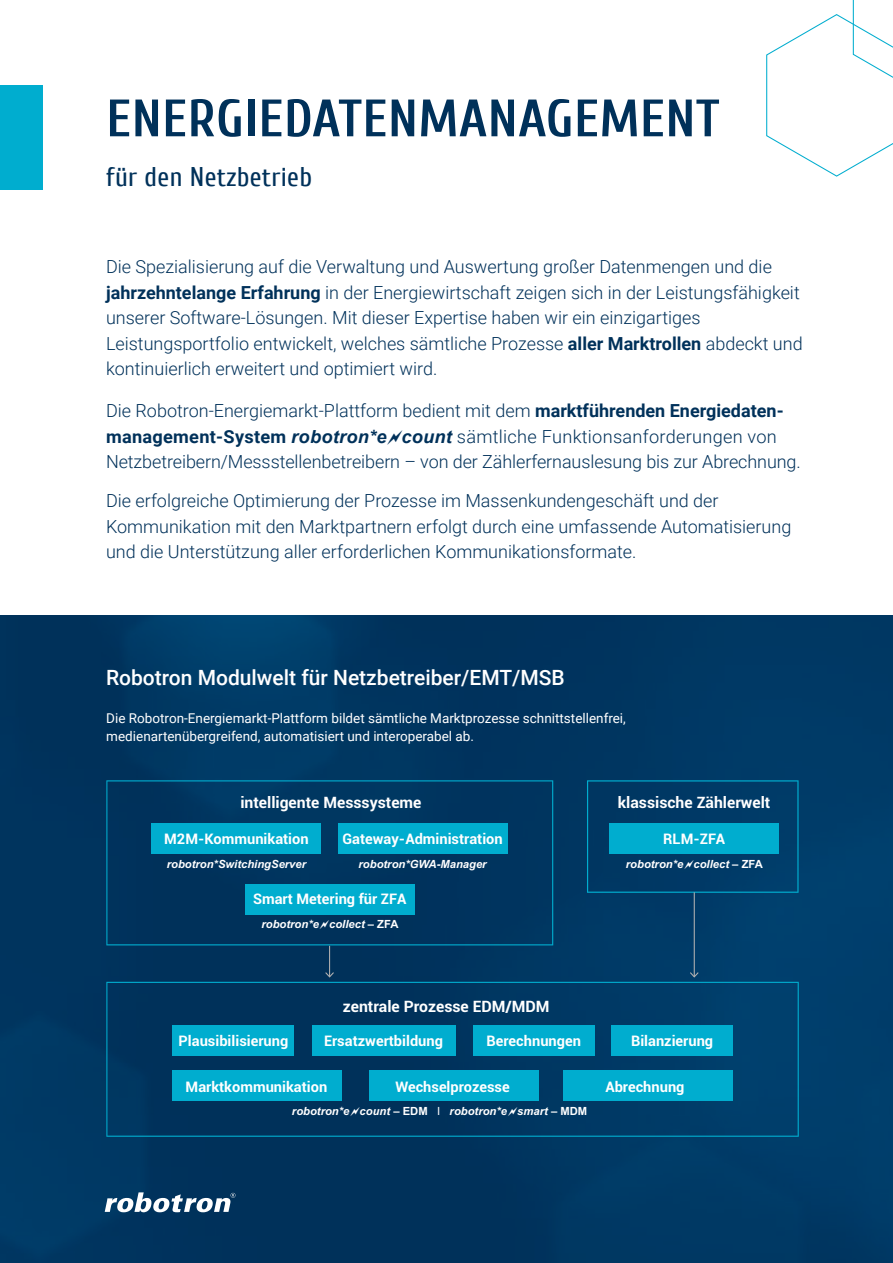
<style>
.page{position:relative;width:893px;height:1263px;background:#fff}
.page>*{position:absolute;margin:0;border:0;box-sizing:border-box;transform-origin:0 0}
.t1{font:700 52.5px "Cuprum";letter-spacing:.01em;color:#00315a}
.t2{font:27px "Cuprum";letter-spacing:.01em;color:#00315a}
.t3{font:500 21px "Roboto";color:#fff}
.t4{font:300 18px/25.5px "Roboto";color:#00315a}
.t5{font:700 15.75px "Roboto";color:#fff}
.t6{font:700 14.7px "Roboto";color:#fff}
.t7{font:13.5px/18px "Roboto";color:#fff}
.t8{font:italic 700 11.25px "Arial";color:#fff}
.s1{font-weight:700}
.s2{font-family:"Arial";font-weight:700;font-style:italic}
.s3{font-style:normal}
.s4{font-weight:400;font-style:normal}
</style>
<div class="page">
<div style="left:0;top:85px;width:43px;height:104px;background:#00adcf"></div>
<img style="left:0;top:615px;width:893px;height:648px">
<svg style="left:106px;top:982px;width:693px;height:155px;background:#003863"></svg>
<div style="left:173px;top:1025px;width:121px;height:31px;background:#00adcf"></div>
<div style="left:312px;top:1025px;width:143px;height:31px;background:#00adcf"></div>
<div style="left:473px;top:1025px;width:121px;height:31px;background:#00adcf"></div>
<div style="left:611px;top:1025px;width:122px;height:31px;background:#00adcf"></div>
<div style="left:173px;top:1070px;width:169px;height:31px;background:#00adcf"></div>
<div style="left:369px;top:1070px;width:169px;height:31px;background:#00adcf"></div>
<div style="left:564px;top:1070px;width:169px;height:31px;background:#00adcf"></div>
<div style="left:106px;top:780px;width:447px;height:165px;background:#00335e"></div>
<div style="left:338px;top:823px;width:169px;height:31px;background:#00adcf"></div>
<div style="left:152px;top:823px;width:169px;height:31px;background:#00adcf"></div>
<div style="left:245px;top:884px;width:169px;height:30px;background:#00adcf"></div>
<hr style="left:329px;top:946px;width:1px;height:30px;background:#b3b2b2">
<svg style="left:325px;top:972px;width:9px;height:6px"></svg>
<hr style="left:694px;top:892px;width:1px;height:84px;background:#b3b2b2">
<svg style="left:690px;top:972px;width:9px;height:6px"></svg>
<svg style="left:105px;top:1192px;width:130px;height:21px"></svg>
<svg style="left:766px;top:0;width:127px;height:177px"></svg>
<svg style="left:350px;top:1106px;width:10px;height:10px"></svg>
<svg style="left:508px;top:1106px;width:9px;height:10px"></svg>
<svg style="left:587px;top:780px;width:212px;height:113px;background:#005680"></svg>
<svg style="left:320px;top:920px;width:9px;height:9px"></svg>
<h1 class="t1" style="left:106px;top:89px;width:615px">ENERGIEDATENMANAGEMENT</h1>
<h2 class="t2" style="left:106px;top:162px;width:207px">für den Netzbetrieb</h2>
<p class="t4" style="left:106px;top:253px;width:698px">Die Spezialisierung auf die Verwaltung und Auswertung großer Datenmengen und die <span class="s1">jahrzehntelange Erfahrung</span> in der Energiewirtschaft zeigen sich in der Leistungsfähigkeit unserer Software-Lösungen. Mit dieser Expertise haben wir ein einzigartiges Leistungsportfolio entwickelt, welches sämtliche Prozesse <span class="s1">aller Marktrollen</span> abdeckt und kontinuierlich erweitert und optimiert wird.</p>
<p class="t4" style="left:106px;top:397px;width:696px">Die Robotron-Energiemarkt-Plattform bedient mit dem <span class="s1">marktführenden Energiedaten&shy;management-System</span> <span class="s2">robotron*e count</span> sämtliche Funktionsanforderungen von<br>Netzbetreibern/Messstellenbetreibern – von der Zählerfernauslesung bis zur Abrechnung.</p>
<p class="t4" style="left:106px;top:487px;width:687px">Die erfolgreiche Optimierung der Prozesse im Massenkundengeschäft und der<br>Kommunikation mit den Marktpartnern erfolgt durch eine umfassende Automatisierung und die Unterstützung aller erforderlichen Kommunikationsformate.</p>
<p class="t3" style="left:106px;top:663px;width:460px">Robotron Modulwelt für Netzbetreiber/EMT/MSB</p>
<p class="t7" style="left:106px;top:709px;width:521px">Die Robotron-Energiemarkt-Plattform bildet sämtliche Marktprozesse schnittstellenfrei, medienartenübergreifend, automatisiert und interoperabel ab.</p>
<p class="t5" style="left:240px;top:791px;width:183px">intelligente Messsysteme</p>
<p class="t6" style="left:164px;top:828px;width:146px">M2M-Kommunikation</p>
<p class="t6" style="left:343px;top:828px;width:162px">Gateway-Administration</p>
<p class="t8" style="left:167px;top:856px;width:141px">robotron*SwitchingServer</p>
<p class="t8" style="left:359px;top:856px;width:130px">robotron*GWA-Manager</p>
<p class="t6" style="left:253px;top:889px;width:155px">Smart Metering für ZFA</p>
<p class="t8" style="left:261px;top:917px;width:139px">robotron*e collect <span class="s3">– ZFA</span></p>
<p class="t5" style="left:343px;top:995px;width:208px">zentrale Prozesse EDM/MDM</p>
<p class="t5" style="left:618px;top:791px;width:154px">klassische Zählerwelt</p>
<p class="t6" style="left:663px;top:828px;width:63px">RLM-ZFA</p>
<p class="t8" style="left:626px;top:856px;width:139px">robotron*e collect <span class="s3">– ZFA</span></p>
<p class="t6" style="left:179px;top:1031px;width:111px">Plausibilisierung</p>
<p class="t6" style="left:324px;top:1031px;width:120px">Ersatzwertbildung</p>
<p class="t6" style="left:486px;top:1031px;width:96px">Berechnungen</p>
<p class="t6" style="left:631px;top:1031px;width:84px">Bilanzierung</p>
<p class="t6" style="left:186px;top:1076px;width:143px">Marktkommunikation</p>
<p class="t6" style="left:395px;top:1076px;width:116px">Wechselprozesse</p>
<p class="t6" style="left:605px;top:1076px;width:81px">Abrechnung</p>
<p class="t8" style="left:292px;top:1103px;width:297px">robotron*e count <span class="s3">– EDM</span> <span class="s4">I</span> robotron*e smart <span class="s3">– MDM</span></p>
</div>
